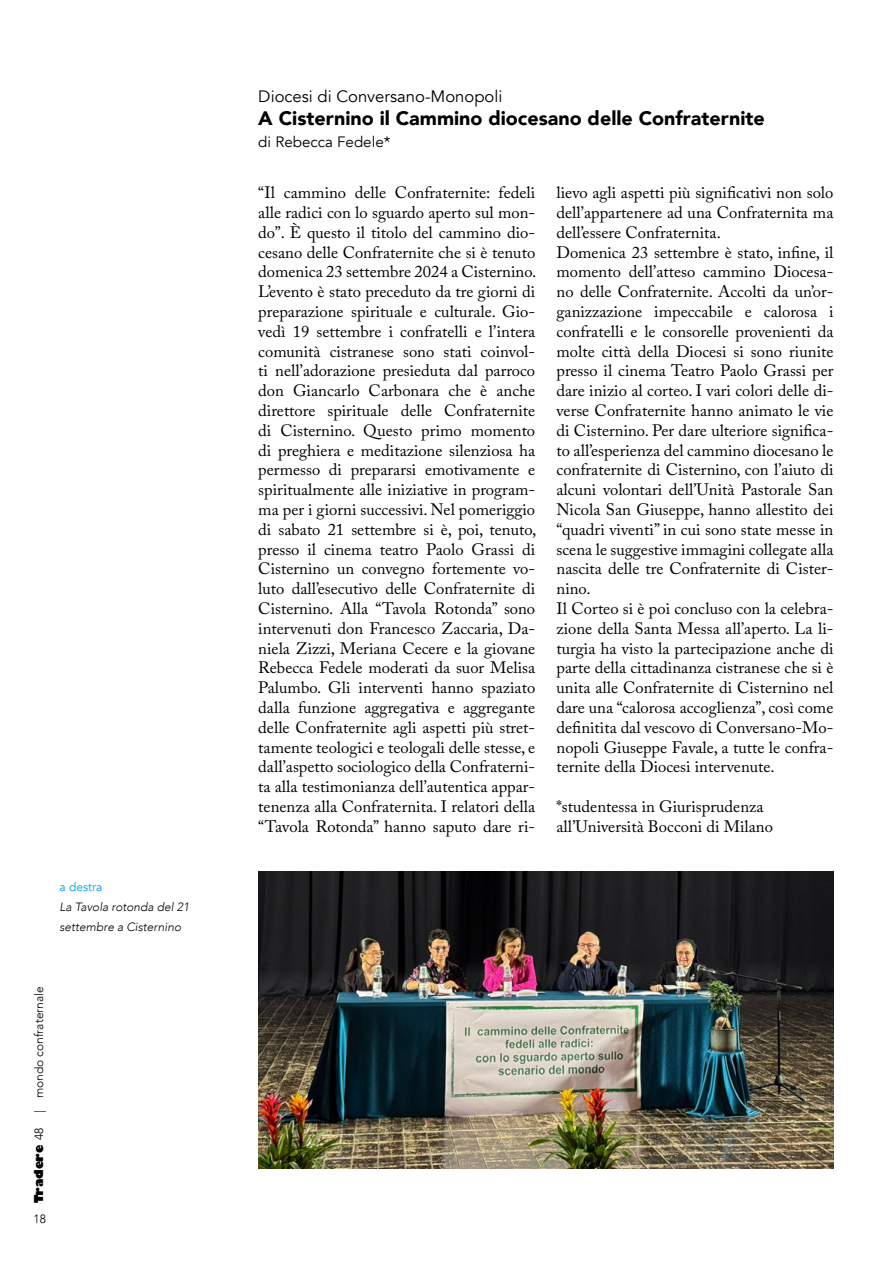
<style>
.page{position:relative;width:893px;height:1263px;background:#fff}
.page>*{position:absolute;margin:0;border:0;box-sizing:border-box;transform-origin:0 0}
.t1{font:900 19.5px "Avenir";color:#000}
.t2{font:16.5px/19.8px "Adobe Caslon Pro";color:#000}
.t3{font:16.5px "Avenir";color:#000}
.t4{font:15px "Avenir";color:#000}
.t5{font:italic 300 12px/19.8px "Avenir";color:#000}
.t6{font:300 12px "Avenir";color:#000}
.t7{font:800 12px "Gill Sans";color:#000}
.t8{font:12px "Avenir";color:#009fe3}
.s1{font-family:"Avenir";font-weight:300}
</style>
<div class="page">
<img style="left:258px;top:871px;width:575px;height:297px">
<p class="t8" style="left:60px;top:880px;width:44px">a destra</p>
<p class="t5" style="left:60px;top:897px;width:131px">La Tavola rotonda del 21 settembre a Cisternino</p>
<p class="t6" style="left:32px;top:1113px;width:129px;rotate:-90deg">| mondo confraternale</p>
<p class="t7" style="left:29px;top:1203px;width:77px;rotate:-90deg">Tradere <span class="s1">48</span></p>
<p class="t6" style="left:33px;top:1212px;width:14px">18</p>
<p class="t3" style="left:258px;top:86px;width:246px">Diocesi di Conversano-Monopoli</p>
<p class="t1" style="left:258px;top:101px;width:508px">A Cisternino il Cammino diocesano delle Confraternite</p>
<p class="t4" style="left:258px;top:133px;width:134px">di Rebecca Fedele*</p>
<p class="t2" style="left:556px;top:183px;width:278px">lievo agli aspetti più significativi non solo dell’appartenere ad una Confraternita ma dell’essere Confraternita.<br>Domenica 23 settembre è stato, infine, il momento dell’atteso cammino Diocesa&shy;no delle Confraternite. Accolti da un’or&shy;ganizzazione impeccabile e calorosa i confratelli e le consorelle provenienti da molte città della Diocesi si sono riunite presso il cinema Teatro Paolo Grassi per dare inizio al corteo. I vari colori delle di&shy;verse Confraternite hanno animato le vie di Cisternino. Per dare ulteriore significa&shy;to all’esperienza del cammino diocesano le confraternite di Cisternino, con l’aiuto di alcuni volontari dell’Unità Pastorale San Nicola San Giuseppe, hanno allestito dei “quadri viventi” in cui sono state messe in scena le suggestive immagini collegate alla nascita delle tre Confraternite di Cister&shy;nino.<br>Il Corteo si è poi concluso con la celebra&shy;zione della Santa Messa all’aperto. La li&shy;turgia ha visto la partecipazione anche di parte della cittadinanza cistranese che si è unita alle Confraternite di Cisternino nel dare una “calorosa accoglienza”, così come definitita dal vescovo di Conversano-Mo&shy;nopoli Giuseppe Favale, a tutte le confra&shy;ternite della Diocesi intervenute.</p>
<p class="t2" style="left:556px;top:796px;width:218px">*studentessa in Giurisprudenza all’Università Bocconi di Milano</p>
<p class="t2" style="left:258px;top:183px;width:280px;text-align:justify">“Il cammino delle Confraternite: fedeli alle radici con lo sguardo aperto sul mon&shy;do”. È questo il titolo del cammino dio&shy;cesano delle Confraternite che si è tenuto domenica 23 settembre 2024 a Cisternino.<br>L’evento è stato preceduto da tre giorni di preparazione spirituale e culturale. Gio&shy;vedì 19 settembre i confratelli e l’intera comunità cistranese sono stati coinvol&shy;ti nell’adorazione presieduta dal parroco don Giancarlo Carbonara che è anche direttore spirituale delle Confraternite di Cisternino. Questo primo momento di preghiera e meditazione silenziosa ha permesso di prepararsi emotivamente e spiritualmente alle iniziative in program&shy;ma per i giorni successivi. Nel pomeriggio di sabato 21 settembre si è, poi, tenuto, presso il cinema teatro Paolo Grassi di Cisternino un convegno fortemente vo&shy;luto dall’esecutivo delle Confraternite di Cisternino. Alla “Tavola Rotonda” sono intervenuti don Francesco Zaccaria, Da&shy;niela Zizzi, Meriana Cecere e la giovane Rebecca Fedele moderati da suor Melisa Palumbo. Gli interventi hanno spaziato dalla funzione aggregativa e aggregante delle Confraternite agli aspetti più stret&shy;tamente teologici e teologali delle stesse, e dall’aspetto sociologico della Confraterni&shy;ta alla testimonianza dell’autentica appar&shy;tenenza alla Confraternita. I relatori della “Tavola Rotonda” hanno saputo dare ri-</p>
</div>
